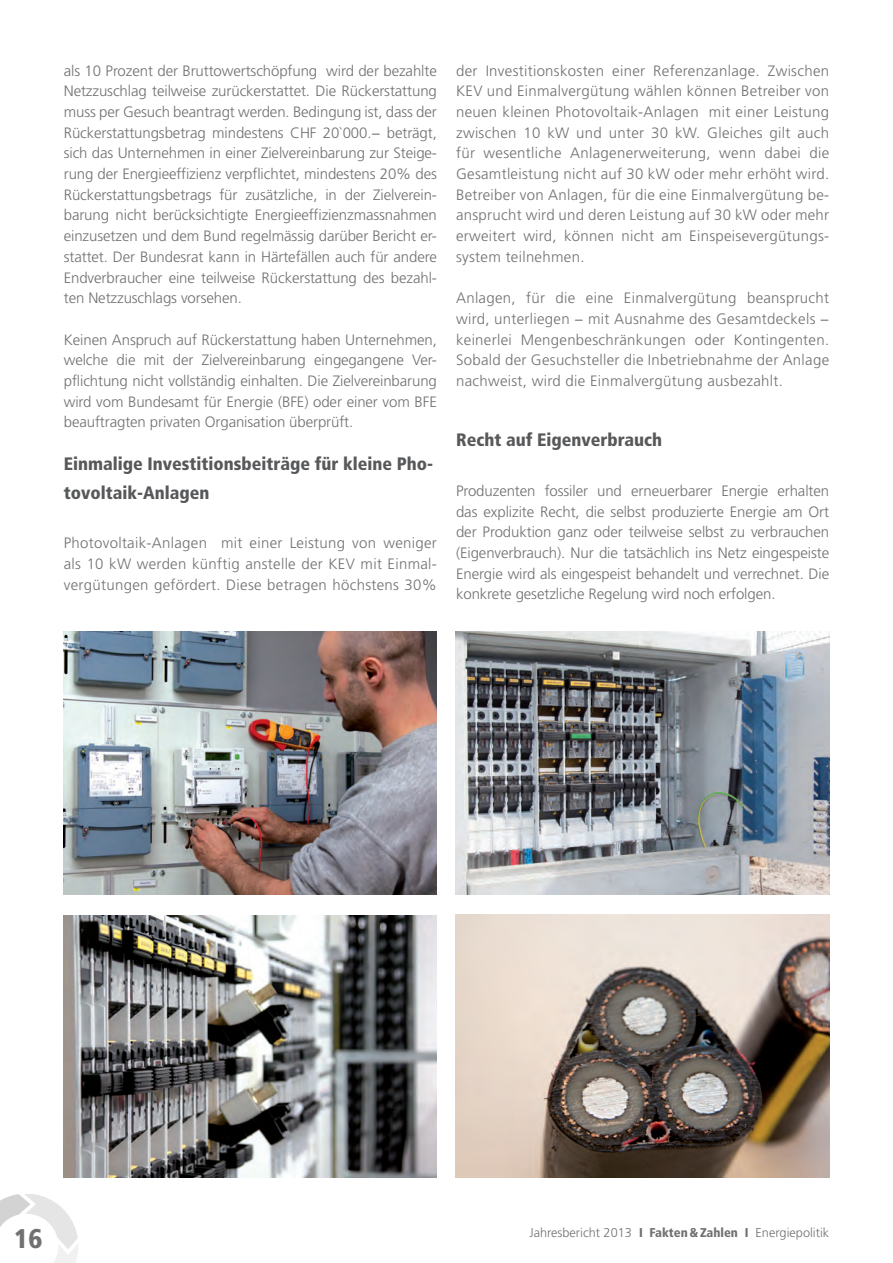
<style>
.page{position:relative;width:893px;height:1263px;background:#fff}
.page>*{position:absolute;margin:0;border:0;box-sizing:border-box;transform-origin:0 0}
.t1{font:900 condensed 27px "Frutiger";color:#707173}
.t2{font:900 condensed 18px/28.8px "Frutiger";color:#57585a}
.t3{font:300 15px/20.7px "Frutiger";color:#707173;text-align:justify}
.t4{font:300 12.75px "Frutiger";color:#707173}
.s1{font-weight:900;font-stretch:condensed}
</style>
<div class="page">
<svg style="left:0;top:1194px;width:78px;height:69px"></svg>
<img style="left:64px;top:631px;width:373px;height:263px">
<img style="left:64px;top:915px;width:373px;height:263px">
<img style="left:456px;top:631px;width:373px;height:263px">
<img style="left:456px;top:915px;width:373px;height:263px">
<p class="t3" style="left:64px;top:60px;width:375px">als 10 Prozent der Bruttowertschöpfung wird der bezahlte Netzzuschlag teilweise zurückerstattet. Die Rückerstattung muss per Gesuch beantragt werden. Bedingung ist, dass der Rückerstattungsbetrag mindestens CHF 20`000.− beträgt, sich das Unternehmen in einer Zielvereinbarung zur Steige&shy;rung der Energieeffizienz verpflichtet, mindestens 20% des Rückerstattungsbetrags für zusätzliche, in der Zielverein&shy;barung nicht berücksichtigte Energieeffizienzmassnahmen einzusetzen und dem Bund regelmässig darüber Bericht er&shy;stattet. Der Bundesrat kann in Härtefällen auch für andere Endverbraucher eine teilweise Rückerstattung des bezahl&shy;ten Netzzuschlags vorsehen.</p>
<p class="t3" style="left:64px;top:329px;width:375px">Keinen Anspruch auf Rückerstattung haben Unternehmen, welche die mit der Zielvereinbarung eingegangene Ver&shy;pflichtung nicht vollständig einhalten. Die Zielvereinbarung wird vom Bundesamt für Energie (BFE) oder einer vom BFE beauftragten privaten Organisation überprüft.</p>
<p class="t2" style="left:64px;top:449px;width:371px">Einmalige Investitionsbeiträge für kleine Pho&shy;tovoltaik-Anlagen</p>
<p class="t3" style="left:64px;top:532px;width:375px">Photovoltaik-Anlagen mit einer Leistung von weniger als 10 kW werden künftig anstelle der KEV mit Einmal&shy;vergütungen gefördert. Diese betragen höchstens 30%</p>
<p class="t3" style="left:456px;top:60px;width:375px">der Investitionskosten einer Referenzanlage. Zwischen KEV und Einmalvergütung wählen können Betreiber von neuen kleinen Photovoltaik-Anlagen mit einer Leistung zwischen 10 kW und unter 30 kW. Gleiches gilt auch für wesentliche Anlagenerweiterung, wenn dabei die Gesamtleistung nicht auf 30 kW oder mehr erhöht wird.<br>Betreiber von Anlagen, für die eine Einmalvergütung be&shy;ansprucht wird und deren Leistung auf 30 kW oder mehr erweitert wird, können nicht am Einspeisevergütungs&shy;system teilnehmen.</p>
<p class="t3" style="left:456px;top:288px;width:375px">Anlagen, für die eine Einmalvergütung beansprucht wird, unterliegen − mit Ausnahme des Gesamtdeckels − keinerlei Mengenbeschränkungen oder Kontingenten.<br>Sobald der Gesuchsteller die Inbetriebnahme der Anlage nachweist, wird die Einmalvergütung ausbezahlt.</p>
<p class="t2" style="left:456px;top:426px;width:208px">Recht auf Eigenverbrauch</p>
<p class="t3" style="left:456px;top:480px;width:375px">Produzenten fossiler und erneuerbarer Energie erhalten das explizite Recht, die selbst produzierte Energie am Ort der Produktion ganz oder teilweise selbst zu verbrauchen (Eigenverbrauch). Nur die tatsächlich ins Netz eingespeiste Energie wird als eingespeist behandelt und verrechnet. Die konkrete gesetzliche Regelung wird noch erfolgen.</p>
<h1 class="t1" style="left:14px;top:1222px;width:30px">16</h1>
<p class="t4" style="left:529px;top:1226px;width:301px">Jahresbericht 2013 <span class="s1">I Fakten&amp;Zahlen I</span> Energiepolitik</p>
</div>
